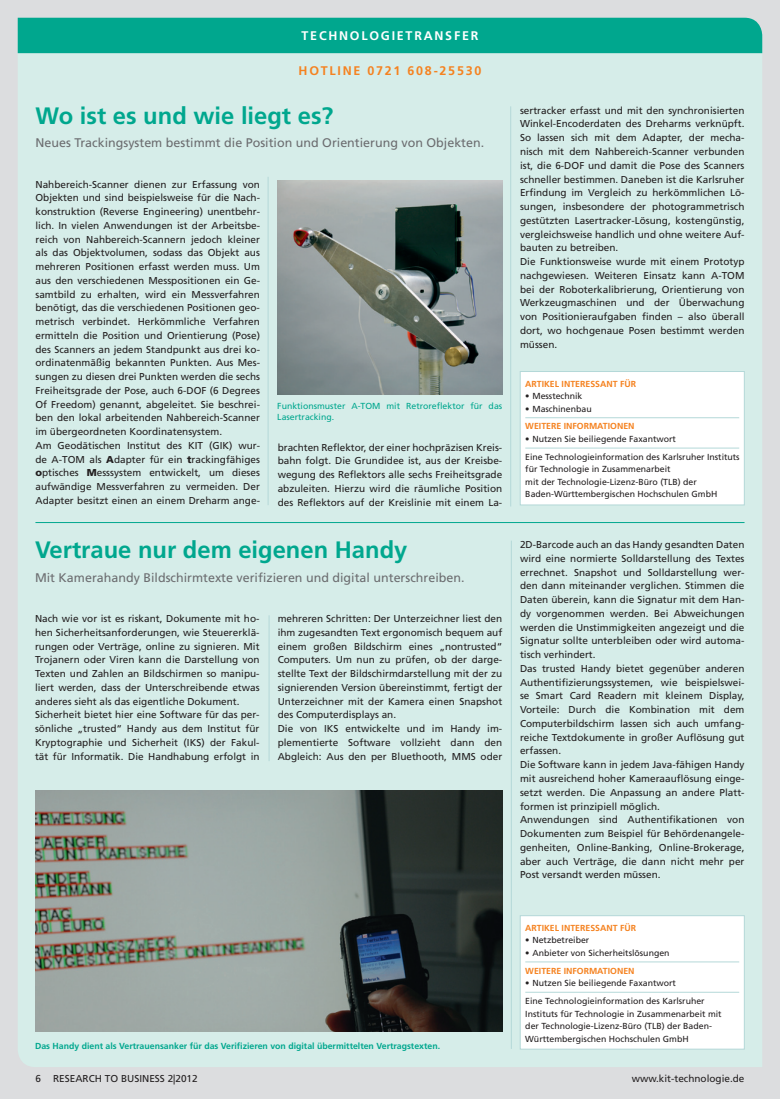
<style>
.page{position:relative;width:780px;height:1099px;background:#fff}
.page>*{position:absolute;margin:0;border:0;box-sizing:border-box;transform-origin:0 0}
.ti1{font:700 23.75px "Frutiger LT Std";color:#00a78e}
.vo1{font:12.5px "Frutiger LT Std";color:#6c6d70}
.t1{font:700 12.5px "Frutiger LT Std";letter-spacing:.14em;color:#f58220}
.t2{font:700 12.5px "Frutiger LT Std";letter-spacing:.14em;color:#fff}
.abs1{font:10px/13.8px "Frutiger LT Std";color:#231f20;text-align:justify}
.Kasten-Text_schwarz{font:8.75px/12.5px "Frutiger LT Std";color:#231f20}
.abb{font:700 8.75px "Frutiger LT Std";color:#00a78e}
.Kasten-Titel_orange{font:700 8.75px "Frutiger LT Std";color:#f58220}
.abb-2{font:8.75px/11.2px "Frutiger LT Std";color:#00a78e}
.s1{font-weight:900}
</style>
<div class="page">
<div style="left:0;top:0;width:780px;height:1098px;background:#dcdddf"></div>
<div style="left:18px;top:53px;width:744px;height:1014px;background:#d6ede9"></div>
<div style="left:18px;top:18px;width:744px;height:35px;background:#00a78e"></div>
<div style="left:520px;top:371px;width:224px;height:134px;background:#fff;border:1px solid #b4d8d8"></div>
<hr style="left:525px;top:417px;width:214px;height:1px;background:#b4d8d8">
<hr style="left:525px;top:448px;width:214px;height:1px;background:#b4d8d8">
<img style="left:277px;top:180px;width:225px;height:214px">
<hr style="left:35px;top:522px;width:709px;height:1px;background:#00a78e">
<hr style="left:268px;top:177px;width:1px;height:328px;background:#b4d8d8">
<hr style="left:510px;top:106px;width:1px;height:400px;background:#b4d8d8">
<div style="left:520px;top:915px;width:224px;height:134px;background:#fff;border:1px solid #b4d8d8"></div>
<hr style="left:525px;top:961px;width:214px;height:1px;background:#b4d8d8">
<hr style="left:525px;top:992px;width:214px;height:1px;background:#b4d8d8">
<img style="left:35px;top:790px;width:467px;height:241px">
<hr style="left:269px;top:615px;width:1px;height:146px;background:#b4d8d8">
<hr style="left:511px;top:540px;width:1px;height:508px;background:#b4d8d8">
<p class="t2" style="left:301px;top:29px;width:178px">TECHNOLOGIETRANSFER</p>
<p class="t1" style="left:298px;top:63px;width:184px">HOTLINE 0721 608-25530</p>
<p class="ti1" style="left:35px;top:101px;width:299px">Wo ist es und wie liegt es?</p>
<p class="vo1" style="left:35px;top:135px;width:450px">Neues Trackingsystem bestimmt die Position und Orientierung von Objekten.</p>
<p class="abs1" style="left:35px;top:177px;width:226px">Nahbereich-Scanner dienen zur Erfassung von Objekten und sind beispielsweise für die Nach&shy;konstruktion (Reverse Engineering) unentbehr&shy;lich. In vielen Anwendungen ist der Arbeitsbe&shy;reich von Nahbereich-Scannern jedoch kleiner als das Objektvolumen, sodass das Objekt aus mehreren Positionen erfasst werden muss. Um aus den verschiedenen Messpositionen ein Ge&shy;samtbild zu erhalten, wird ein Messverfahren benötigt, das die verschiedenen Positionen geo&shy;metrisch verbindet. Herkömmliche Verfahren ermitteln die Position und Orientierung (Pose) des Scanners an jedem Standpunkt aus drei ko&shy;ordinatenmäßig bekannten Punkten. Aus Mes&shy;sungen zu diesen drei Punkten werden die sechs Freiheitsgrade der Pose, auch 6-DOF (6 Degrees Of Freedom) genannt, abgeleitet. Sie beschrei&shy;ben den lokal arbeitenden Nahbereich-Scanner im übergeordneten Koordinatensystem.</p>
<p class="abs1" style="left:35px;top:438px;width:226px">Am Geodätischen Institut des KIT (GIK) wur&shy;de A-TOM als <span class="s1">A</span>dapter für ein <span class="s1">t</span>rackingfähiges <span class="s1">o</span>ptisches <span class="s1">M</span>esssystem entwickelt, um dieses aufwändige Messverfahren zu vermeiden. Der Adapter besitzt einen an einem Dreharm ange-</p>
<p class="abs1" style="left:278px;top:440px;width:226px">brachten Reflektor, der einer hochpräzisen Kreis&shy;bahn folgt. Die Grundidee ist, aus der Kreisbe&shy;wegung des Reflektors alle sechs Freiheitsgrade abzuleiten. Hierzu wird die räumliche Position des Reflektors auf der Kreislinie mit einem La-</p>
<p class="abb-2" style="left:277px;top:400px;width:226px">Funktionsmuster A-TOM mit Retroreflektor für das<br>Lasertracking.</p>
<p class="ti1" style="left:35px;top:536px;width:374px">Vertraue nur dem eigenen Handy</p>
<p class="vo1" style="left:35px;top:570px;width:431px">Mit Kamerahandy Bildschirmtexte verifizieren und digital unterschreiben.</p>
<p class="abs1" style="left:35px;top:611px;width:226px">Nach wie vor ist es riskant, Dokumente mit ho&shy;hen Sicherheitsanforderungen, wie Steuererklä&shy;rungen oder Verträge, online zu signieren. Mit Trojanern oder Viren kann die Darstellung von Texten und Zahlen an Bildschirmen so manipu&shy;liert werden, dass der Unterschreibende etwas anderes sieht als das eigentliche Dokument.</p>
<p class="abs1" style="left:35px;top:708px;width:226px">Sicherheit bietet hier eine Software für das per&shy;sönliche „trusted“ Handy aus dem Institut für Kryptographie und Sicherheit (IKS) der Fakul&shy;tät für Informatik. Die Handhabung erfolgt in</p>
<p class="abs1" style="left:278px;top:611px;width:226px">mehreren Schritten: Der Unterzeichner liest den ihm zugesandten Text ergonomisch bequem auf einem großen Bildschirm eines „nontrusted“ Computers. Um nun zu prüfen, ob der darge&shy;stellte Text der Bildschirmdarstellung mit der zu signierenden Version übereinstimmt, fertigt der Unterzeichner mit der Kamera einen Snapshot des Computerdisplays an.</p>
<p class="abs1" style="left:278px;top:721px;width:226px">Die von IKS entwickelte und im Handy im&shy;plementierte Software vollzieht dann den Abgleich: Aus den per Bluethooth, MMS oder</p>
<p class="abb" style="left:35px;top:1040px;width:406px">Das Handy dient als Vertrauensanker für das Verifizieren von digital übermittelten Vertragstexten.</p>
<p class="abs1" style="left:520px;top:103px;width:226px">sertracker erfasst und mit den synchronisierten Winkel-Encoderdaten des Dreharms verknüpft.<br>So lassen sich mit dem Adapter, der mecha&shy;nisch mit dem Nahbereich-Scanner verbunden ist, die 6-DOF und damit die Pose des Scanners schneller bestimmen. Daneben ist die Karlsruher Erfindung im Vergleich zu herkömmlichen Lö&shy;sungen, insbesondere der photogrammetrisch gestützten Lasertracker-Lösung, kostengünstig, vergleichsweise handlich und ohne weitere Auf&shy;bauten zu betreiben.</p>
<p class="abs1" style="left:520px;top:255px;width:226px">Die Funktionsweise wurde mit einem Prototyp nachgewiesen. Weiteren Einsatz kann A-TOM bei der Roboterkalibrierung, Orientierung von Werkzeugmaschinen und der Überwachung von Positionieraufgaben finden – also überall dort, wo hochgenaue Posen bestimmt werden müssen.</p>
<p class="Kasten-Titel_orange" style="left:525px;top:378px;width:112px">ARTIKEL INTERESSANT FÜR</p>
<p class="Kasten-Text_schwarz" style="left:525px;top:390px;width:59px">• Messtechnik</p>
<p class="Kasten-Text_schwarz" style="left:525px;top:402px;width:68px">• Maschinenbau</p>
<p class="Kasten-Titel_orange" style="left:525px;top:421px;width:111px">WEITERE INFORMATIONEN</p>
<p class="Kasten-Text_schwarz" style="left:525px;top:433px;width:152px">• Nutzen Sie beiliegende Faxantwort</p>
<p class="Kasten-Text_schwarz" style="left:525px;top:450px;width:216px">Eine Technologieinformation des Karlsruher Instituts für Technologie in Zusammenarbeit<br>mit der Technologie-Lizenz-Büro (TLB) der Baden-Württembergischen Hochschulen GmbH</p>
<p class="abs1" style="left:520px;top:538px;width:226px">2D-Barcode auch an das Handy gesandten Daten wird eine normierte Solldarstellung des Textes errechnet. Snapshot und Solldarstellung wer&shy;den dann miteinander verglichen. Stimmen die Daten überein, kann die Signatur mit dem Han&shy;dy vorgenommen werden. Bei Abweichungen werden die Unstimmigkeiten angezeigt und die Signatur sollte unterbleiben oder wird automa&shy;tisch verhindert.</p>
<p class="abs1" style="left:520px;top:661px;width:226px">Das trusted Handy bietet gegenüber anderen Authentifizierungssystemen, wie beispielswei&shy;se Smart Card Readern mit kleinem Display, Vorteile: Durch die Kombination mit dem Computerbildschirm lassen sich auch umfang&shy;reiche Textdokumente in großer Auflösung gut erfassen.</p>
<p class="abs1" style="left:520px;top:758px;width:226px">Die Software kann in jedem Java-fähigen Handy mit ausreichend hoher Kameraauflösung einge&shy;setzt werden. Die Anpassung an andere Platt&shy;formen ist prinzipiell möglich.</p>
<p class="abs1" style="left:520px;top:813px;width:226px">Anwendungen sind Authentifikationen von Dokumenten zum Beispiel für Behördenangele&shy;genheiten, Online-Banking, Online-Brokerage, aber auch Verträge, die dann nicht mehr per Post versandt werden müssen.</p>
<p class="Kasten-Titel_orange" style="left:525px;top:922px;width:112px">ARTIKEL INTERESSANT FÜR</p>
<p class="Kasten-Text_schwarz" style="left:525px;top:934px;width:65px">• Netzbetreiber</p>
<p class="Kasten-Text_schwarz" style="left:525px;top:946px;width:146px">• Anbieter von Sicherheitslösungen</p>
<p class="Kasten-Titel_orange" style="left:525px;top:965px;width:111px">WEITERE INFORMATIONEN</p>
<p class="Kasten-Text_schwarz" style="left:525px;top:976px;width:152px">• Nutzen Sie beiliegende Faxantwort</p>
<p class="Kasten-Text_schwarz" style="left:525px;top:994px;width:198px">Eine Technologieinformation des Karlsruher Instituts für Technologie in Zusammenarbeit mit der Technologie-Lizenz-Büro (TLB) der Baden-Württembergischen Hochschulen GmbH</p>
<p class="abs1" style="left:35px;top:1071px;width:164px">6 RESEARCH TO BUSINESS 2|2012</p>
<p class="abs1" style="left:631px;top:1071px;width:114px">www.kit-technologie.de</p>
</div>
